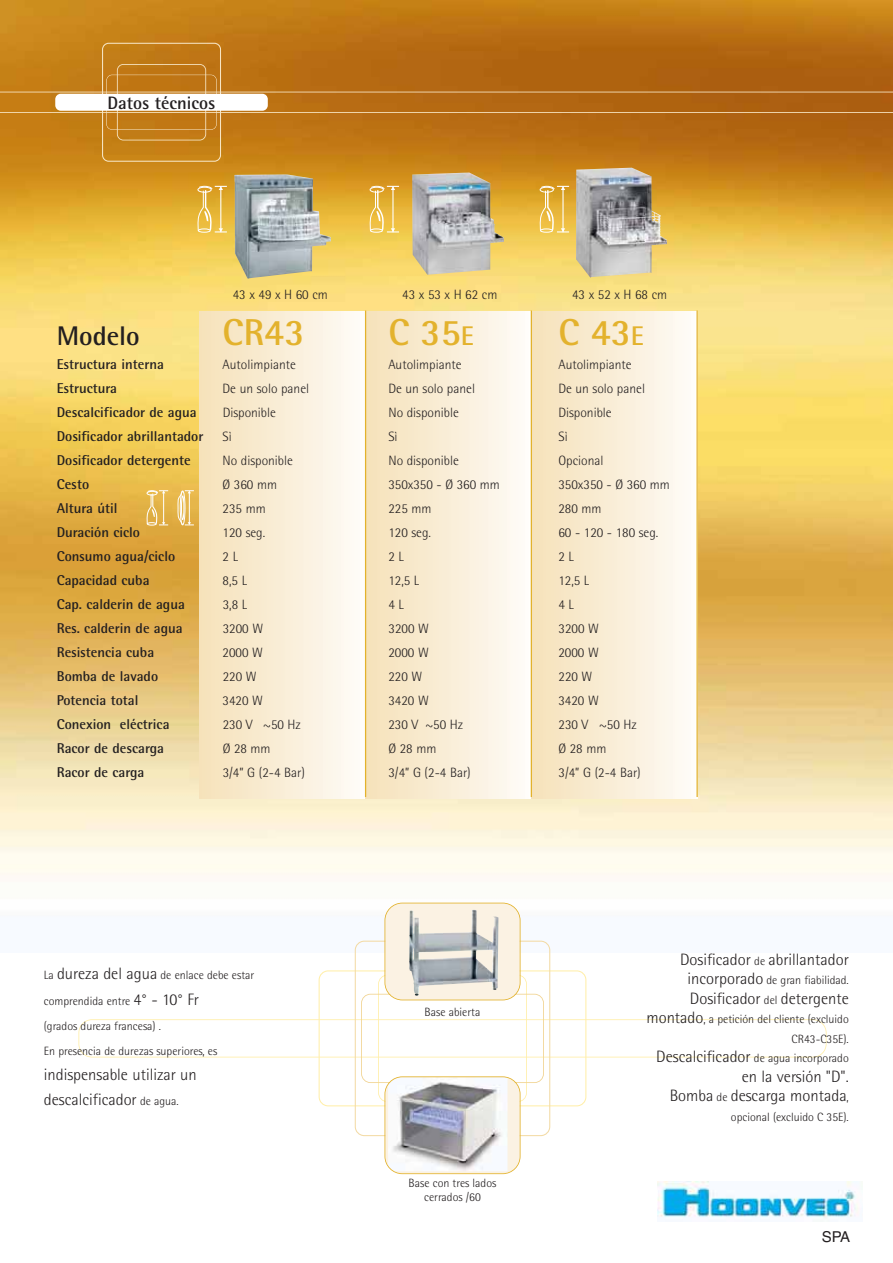
<style>
.page{position:relative;width:893px;height:1263px;background:#fff}
.page>*{position:absolute;margin:0;border:0;box-sizing:border-box;transform-origin:0 0}
.t1{font:700 37.5px "Rotis Semi Sans";color:#e3b22d}
.t2{font:700 27px "Rotis Semi Sans";color:#231f20}
.t3{font:700 18px "Rotis Semi Sans";color:#231f20}
.t4{font:300 16.5px/25.2px "Rotis Semi Sans";color:#231f20}
.t5{font:15px "Helvetica";color:#231f20}
.t6{font:700 14.25px "Rotis Semi Sans";color:#231f20}
.t7{font:300 13.5px "Rotis Semi Sans";color:#231f20}
.t8{font:300 12px/25.2px "Rotis Semi Sans";color:#231f20}
.s1{font-size:27px}
.s2{font-size:16.5px}
.s3{font-size:12px}
</style>
<div class="page">
<img style="left:0;top:0;width:893px;height:941px">
<svg style="left:0;top:43px;width:893px;height:119px;background:#b97016"></svg>
<div style="left:106px;top:75px;width:111px;height:55px;border:1px solid #f7e5c4;border-radius:6px"></div>
<div style="left:117px;top:64px;width:89px;height:77px;border:2px solid #f7e5c4;border-radius:6px"></div>
<div style="left:55px;top:94px;width:213px;height:17px;background:#fff;border-radius:6px"></div>
<img style="left:576px;top:168px;width:91px;height:110px">
<img style="left:234px;top:174px;width:97px;height:105px">
<img style="left:412px;top:173px;width:92px;height:102px">
<div style="left:200px;top:311px;width:166px;height:487px;background:linear-gradient(to right,#f5e1b9,#fefbf8)"></div>
<div style="left:366px;top:311px;width:165px;height:487px;background:linear-gradient(to right,#f5e1b9,#fefbf8)"></div>
<div style="left:531px;top:311px;width:166px;height:487px;background:linear-gradient(to right,#f5e1b9,#fefcf8)"></div>
<div style="left:78px;top:1019px;width:748px;height:39px;border:2px solid #ffefaa;border-radius:14px"></div>
<svg style="left:319px;top:941px;width:267px;height:195px"></svg>
<div style="left:378px;top:975px;width:149px;height:127px;border:2px solid #ffefaa;border-radius:9px"></div>
<div style="left:361px;top:994px;width:183px;height:89px;border:2px solid #f1d493;border-radius:9px"></div>
<div style="left:385px;top:904px;width:135px;height:96px;background:#fbf2e3;border-radius:17px"></div>
<img style="left:409px;top:910px;width:89px;height:86px">
<div style="left:384px;top:903px;width:136px;height:97px;border:2px solid #e3b22d;border-radius:18px"></div>
<div style="left:385px;top:1077px;width:135px;height:96px;background:#fbf2e3;border-radius:17px"></div>
<img style="left:388px;top:1077px;width:119px;height:94px">
<div style="left:384px;top:1076px;width:136px;height:98px;border:2px solid #e3b22d;border-radius:18px"></div>
<img style="left:657px;top:1182px;width:201px;height:37px">
<svg style="left:197px;top:186px;width:30px;height:46px"></svg>
<svg style="left:147px;top:490px;width:21px;height:36px"></svg>
<svg style="left:177px;top:490px;width:17px;height:36px"></svg>
<svg style="left:369px;top:186px;width:30px;height:46px"></svg>
<svg style="left:539px;top:186px;width:30px;height:46px"></svg>
<hr style="left:365px;top:311px;width:1px;height:486px;background:#e3b22d">
<hr style="left:531px;top:311px;width:1px;height:486px;background:#e3b22d">
<hr style="left:696px;top:311px;width:2px;height:486px;background:#e3b22d">
<h3 class="t3" style="left:107px;top:96px;width:110px">Datos técnicos</h3>
<p class="t7" style="left:233px;top:290px;width:97px">43 x 49 x H 60 cm</p>
<p class="t7" style="left:402px;top:290px;width:97px">43 x 53 x H 62 cm</p>
<p class="t7" style="left:572px;top:290px;width:97px">43 x 52 x H 68 cm</p>
<h2 class="t2" style="left:57px;top:326px;width:85px">Modelo</h2>
<h1 class="t1" style="left:223px;top:319px;width:83px">CR43</h1>
<h1 class="t1" style="left:388px;top:319px;width:87px">C 35<span class="s1">E</span></h1>
<h1 class="t1" style="left:558px;top:319px;width:87px">C 43<span class="s1">E</span></h1>
<p class="t6" style="left:57px;top:359px;width:109px">Estructura interna</p>
<p class="t7" style="left:223px;top:360px;width:75px">Autolimpiante</p>
<p class="t7" style="left:388px;top:360px;width:75px">Autolimpiante</p>
<p class="t7" style="left:558px;top:360px;width:75px">Autolimpiante</p>
<p class="t6" style="left:57px;top:383px;width:62px">Estructura</p>
<p class="t7" style="left:223px;top:384px;width:88px">De un solo panel</p>
<p class="t7" style="left:388px;top:384px;width:88px">De un solo panel</p>
<p class="t7" style="left:558px;top:384px;width:88px">De un solo panel</p>
<p class="t6" style="left:57px;top:407px;width:141px">Descalcificador de agua</p>
<p class="t7" style="left:223px;top:408px;width:55px">Disponible</p>
<p class="t7" style="left:388px;top:408px;width:72px">No disponible</p>
<p class="t7" style="left:558px;top:408px;width:55px">Disponible</p>
<p class="t6" style="left:57px;top:431px;width:148px">Dosificador abrillantador</p>
<p class="t7" style="left:223px;top:432px;width:11px">Sì</p>
<p class="t7" style="left:388px;top:432px;width:11px">Sì</p>
<p class="t7" style="left:558px;top:432px;width:11px">Sì</p>
<p class="t6" style="left:57px;top:455px;width:135px">Dosificador detergente</p>
<p class="t7" style="left:223px;top:456px;width:72px">No disponible</p>
<p class="t7" style="left:388px;top:456px;width:72px">No disponible</p>
<p class="t7" style="left:558px;top:456px;width:47px">Opcional</p>
<p class="t6" style="left:57px;top:479px;width:34px">Cesto</p>
<p class="t7" style="left:223px;top:480px;width:56px">Ø 360 mm</p>
<p class="t7" style="left:388px;top:480px;width:113px">350x350 - Ø 360 mm</p>
<p class="t7" style="left:558px;top:480px;width:113px">350x350 - Ø 360 mm</p>
<p class="t6" style="left:57px;top:503px;width:62px">Altura útil</p>
<p class="t7" style="left:223px;top:504px;width:45px">235 mm</p>
<p class="t7" style="left:388px;top:504px;width:45px">225 mm</p>
<p class="t7" style="left:558px;top:504px;width:45px">280 mm</p>
<p class="t6" style="left:57px;top:527px;width:85px">Duración ciclo</p>
<p class="t7" style="left:223px;top:528px;width:44px">120 seg.</p>
<p class="t7" style="left:388px;top:528px;width:44px">120 seg.</p>
<p class="t7" style="left:558px;top:528px;width:101px">60 - 120 - 180 seg.</p>
<p class="t6" style="left:57px;top:551px;width:120px">Consumo agua/ciclo</p>
<p class="t7" style="left:223px;top:552px;width:17px">2 L</p>
<p class="t7" style="left:388px;top:552px;width:17px">2 L</p>
<p class="t7" style="left:558px;top:552px;width:17px">2 L</p>
<p class="t6" style="left:57px;top:575px;width:94px">Capacidad cuba</p>
<p class="t7" style="left:223px;top:576px;width:26px">8,5 L</p>
<p class="t7" style="left:388px;top:576px;width:32px">12,5 L</p>
<p class="t7" style="left:558px;top:576px;width:32px">12,5 L</p>
<p class="t6" style="left:57px;top:599px;width:130px">Cap. calderin de agua</p>
<p class="t7" style="left:223px;top:600px;width:26px">3,8 L</p>
<p class="t7" style="left:388px;top:600px;width:17px">4 L</p>
<p class="t7" style="left:558px;top:600px;width:17px">4 L</p>
<p class="t6" style="left:57px;top:623px;width:127px">Res. calderin de agua</p>
<p class="t7" style="left:223px;top:624px;width:42px">3200 W</p>
<p class="t7" style="left:388px;top:624px;width:42px">3200 W</p>
<p class="t7" style="left:558px;top:624px;width:42px">3200 W</p>
<p class="t6" style="left:57px;top:647px;width:99px">Resistencia cuba</p>
<p class="t7" style="left:223px;top:648px;width:42px">2000 W</p>
<p class="t7" style="left:388px;top:648px;width:42px">2000 W</p>
<p class="t7" style="left:558px;top:648px;width:42px">2000 W</p>
<p class="t6" style="left:57px;top:671px;width:103px">Bomba de lavado</p>
<p class="t7" style="left:223px;top:672px;width:35px">220 W</p>
<p class="t7" style="left:388px;top:672px;width:35px">220 W</p>
<p class="t7" style="left:558px;top:672px;width:35px">220 W</p>
<p class="t6" style="left:57px;top:695px;width:83px">Potencia total</p>
<p class="t7" style="left:223px;top:696px;width:42px">3420 W</p>
<p class="t7" style="left:388px;top:696px;width:42px">3420 W</p>
<p class="t7" style="left:558px;top:696px;width:42px">3420 W</p>
<p class="t6" style="left:57px;top:719px;width:114px">Conexion eléctrica</p>
<p class="t7" style="left:223px;top:720px;width:80px">230 V ~50 Hz</p>
<p class="t7" style="left:388px;top:720px;width:76px">230 V ~50 Hz</p>
<p class="t7" style="left:558px;top:720px;width:80px">230 V ~50 Hz</p>
<p class="t6" style="left:57px;top:743px;width:109px">Racor de descarga</p>
<p class="t7" style="left:223px;top:744px;width:49px">Ø 28 mm</p>
<p class="t7" style="left:388px;top:744px;width:49px">Ø 28 mm</p>
<p class="t7" style="left:558px;top:744px;width:49px">Ø 28 mm</p>
<p class="t6" style="left:57px;top:767px;width:89px">Racor de carga</p>
<p class="t7" style="left:223px;top:768px;width:84px">3/4” G (2-4 Bar)</p>
<p class="t7" style="left:388px;top:768px;width:84px">3/4” G (2-4 Bar)</p>
<p class="t7" style="left:558px;top:768px;width:84px">3/4” G (2-4 Bar)</p>
<p class="t8" style="left:44px;top:964px;width:212px">La <span class="s2">dureza del agua</span> de enlace debe estar comprendida entre <span class="s2">4° - 10° Fr<br></span>(grados dureza francesa) .<br>En presencia de durezas superiores, es</p>
<p class="t4" style="left:44px;top:1064px;width:154px">indispensable utilizar un descalcificador <span class="s3">de agua.</span></p>
<p class="t8" style="left:425px;top:1001px;width:57px">Base abierta</p>
<p class="t8" style="left:409px;top:1177px;width:89px;line-height:14.4px;text-align:center">Base con tres lados cerrados /60</p>
<p class="t4" style="left:680px;top:948px;width:170px">Dosificador <span class="s3">de</span> abrillantador</p>
<p class="t8" style="left:687px;top:969px;width:163px"><span class="s2">incorporado</span> de gran fiabilidad.</p>
<p class="t4" style="left:690px;top:987px;width:160px">Dosificador <span class="s3">del</span> detergente</p>
<p class="t8" style="left:646px;top:1011px;width:204px;line-height:19.5px;text-align:right"><span class="s2">montado</span>, a petición del cliente (excluido<br>CR43-C35E).<br><span class="s2">Descalcificador</span> de agua incorporado</p>
<p class="t4" style="left:670px;top:1068px;width:181px;line-height:19.5px;text-align:right">en la versión "D".<br>Bomba <span class="s3">de</span> descarga montada<span class="s3">,</span></p>
<p class="t8" style="left:731px;top:1105px;width:119px">opcional (excluido C 35E).</p>
<p class="t5" style="left:822px;top:1231px;width:30px">SPA</p>
</div>
